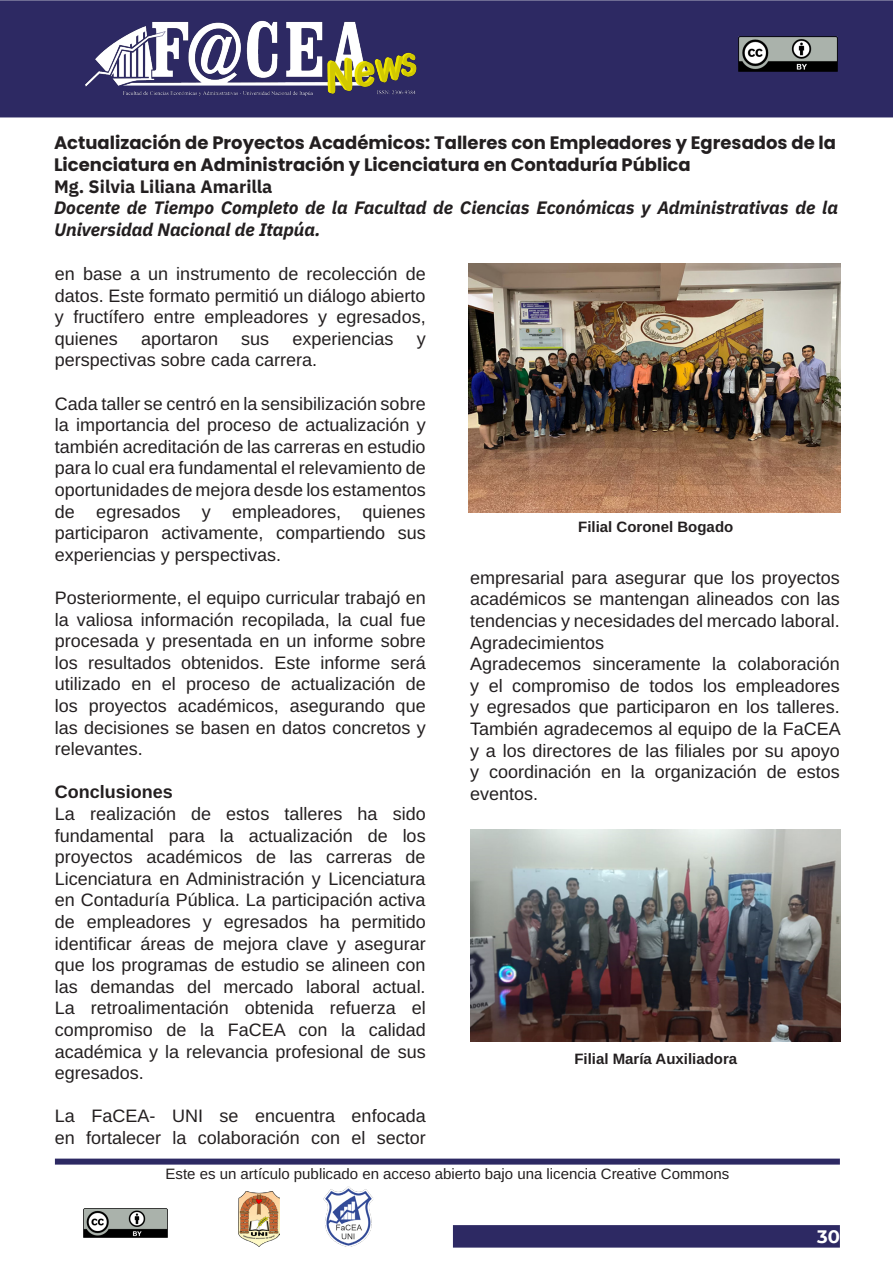
<style>
.page{position:relative;width:893px;height:1263px;background:#fff}
.page>*{position:absolute;margin:0;border:0;box-sizing:border-box;transform-origin:0 0}
.t1{font:18px/21.6px "Arimo";color:#231f20;text-align:justify}
.t2{font:700 18px/21.6px "Poppins";color:#231f20}
.t3{font:italic 700 18px/21.6px "IBM Plex Sans";color:#231f20}
.t4{font:700 18px "IBM Plex Sans";color:#231f20}
.t5{font:700 18px "Arimo";color:#231f20}
.t6{font:700 18px "Montserrat";color:#fff}
.t7{font:15px "Arimo";color:#231f20}
.t8{font:700 15px "Arimo";color:#231f20}
</style>
<div class="page">
<div style="left:1px;top:1px;width:891px;height:116px;background:#2d2963"></div>
<div style="left:0;top:0;width:893px;height:117px;border:2px solid #2d2963"></div>
<img style="left:85px;top:20px;width:332px;height:76px">
<img style="left:738px;top:36px;width:100px;height:36px">
<div style="left:453px;top:1225px;width:387px;height:22px;background:#2d2963"></div>
<div style="left:55px;top:1158px;width:785px;height:6px;background:#2d2963"></div>
<img style="left:238px;top:1191px;width:42px;height:56px">
<img style="left:324px;top:1187px;width:49px;height:59px">
<img style="left:84px;top:1208px;width:84px;height:30px">
<img style="left:469px;top:263px;width:371px;height:249px">
<img style="left:470px;top:829px;width:370px;height:213px">
<p class="t2" style="left:54px;top:132px;width:784px">Actualización de Proyectos Académicos: Talleres con Empleadores y Egresados de la<br>Licenciatura en Administración y Licenciatura en Contaduría Pública</p>
<p class="t4" style="left:54px;top:172px;width:220px">Mg. Silvia Liliana Amarilla</p>
<p class="t3" style="left:54px;top:196px;width:785px">Docente de Tiempo Completo de la Facultad de Ciencias Económicas y Administrativas de la<br>Universidad Nacional de Itapúa.</p>
<p class="t1" style="left:55px;top:263px;width:372px">en base a un instrumento de recolección de datos. Este formato permitió un diálogo abierto y fructífero entre empleadores y egresados, quienes</p>
<p class="t1" style="left:141px;top:328px;width:79px">aportaron</p>
<p class="t1" style="left:241px;top:328px;width:30px">sus</p>
<p class="t1" style="left:292px;top:328px;width:103px">experiencias</p>
<p class="t1" style="left:417px;top:328px;width:10px">y</p>
<p class="t1" style="left:55px;top:350px;width:264px">perspectivas sobre cada carrera.</p>
<p class="t1" style="left:55px;top:393px;width:372px">Cada taller se centró en la sensibilización sobre la importancia del proceso de actualización y también acreditación de las carreras en estudio para lo cual era fundamental el relevamiento de oportunidades de mejora desde los estamentos de egresados y empleadores, quienes participaron activamente, compartiendo sus experiencias y perspectivas.</p>
<p class="t1" style="left:55px;top:587px;width:372px">Posteriormente, el equipo curricular trabajó en la valiosa información recopilada, la cual fue procesada y presentada en un informe sobre los resultados obtenidos. Este informe será utilizado en el proceso de actualización de los proyectos académicos, asegurando que las decisiones se basen en datos concretos y relevantes.</p>
<p class="t5" style="left:55px;top:780px;width:120px">Conclusiones</p>
<p class="t1" style="left:55px;top:803px;width:372px">La realización de estos talleres ha sido fundamental para la actualización de los proyectos académicos de las carreras de Licenciatura en Administración y Licenciatura en Contaduría Pública. La participación activa de empleadores y egresados ha permitido identificar áreas de mejora clave y asegurar que los programas de estudio se alineen con las demandas del mercado laboral actual.<br>La retroalimentación obtenida refuerza el compromiso de la FaCEA con la calidad académica y la relevancia profesional de sus egresados.</p>
<p class="t1" style="left:55px;top:1106px;width:372px">La FaCEA- UNI se encuentra enfocada en fortalecer la colaboración con el sector</p>
<p class="t8" style="left:578px;top:516px;width:157px">Filial Coronel Bogado</p>
<p class="t1" style="left:470px;top:567px;width:371px">empresarial para asegurar que los proyectos académicos se mantengan alineados con las tendencias y necesidades del mercado laboral.</p>
<p class="t1" style="left:470px;top:632px;width:136px">Agradecimientos</p>
<p class="t1" style="left:470px;top:653px;width:372px">Agradecemos sinceramente la colaboración y el compromiso de todos los empleadores y egresados que participaron en los talleres.<br>También agradecemos al equipo de la FaCEA y a los directores de las filiales por su apoyo y coordinación en la organización de estos eventos.</p>
<p class="t8" style="left:574px;top:1048px;width:164px">Filial María Auxiliadora</p>
<p class="t7" style="left:166px;top:1163px;width:565px">Este es un artículo publicado en acceso abierto bajo una licencia Creative Commons</p>
<p class="t6" style="left:817px;top:1223px;width:24px">30</p>
</div>
